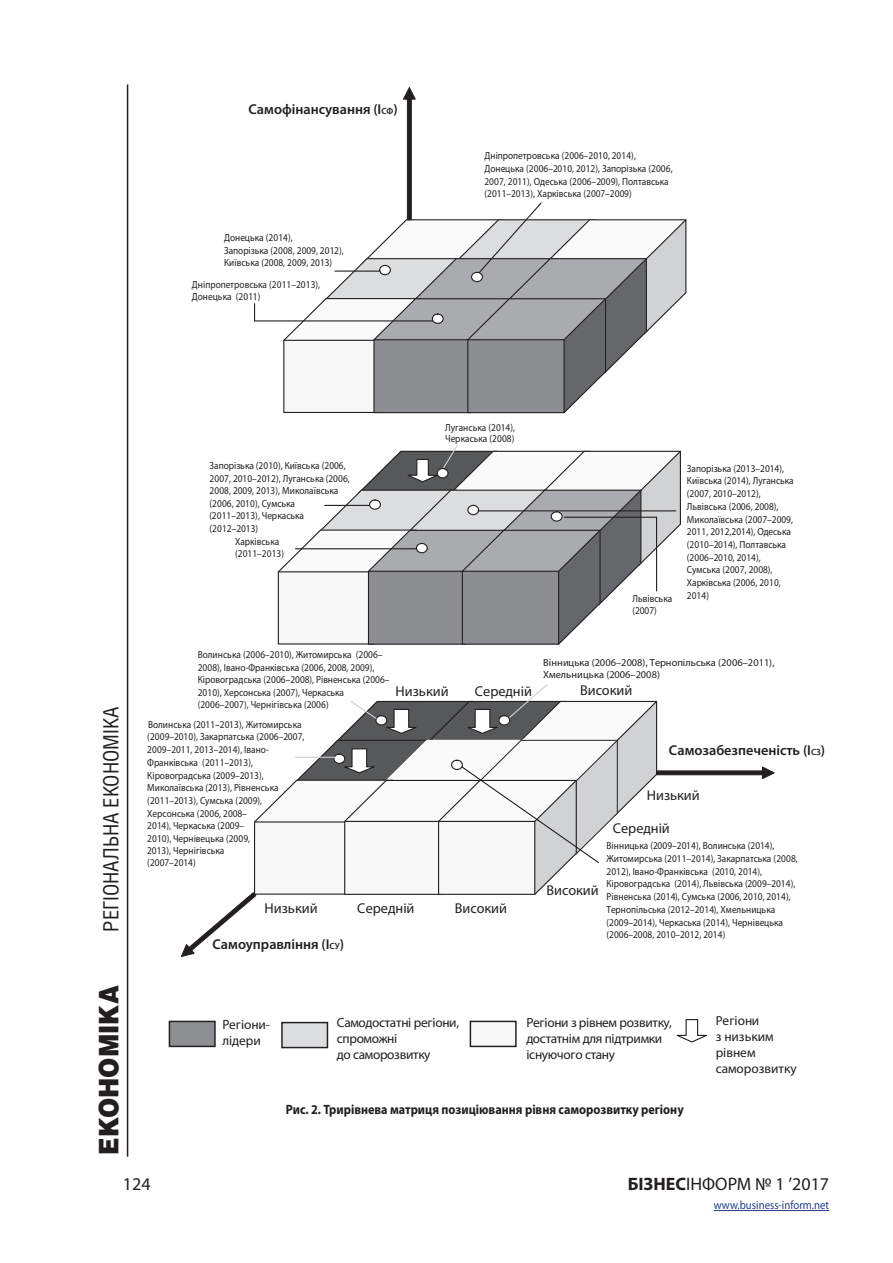
<style>
.page{position:relative;width:893px;height:1263px;background:#fff}
.page>*{position:absolute;margin:0;border:0;box-sizing:border-box;transform-origin:0 0}
.t1{font:900 27px "Helios";color:#231f20;scale:.9 1}
.t2{font:21px "Helios Cond";color:#231f20}
.t3{font:18px "Myriad Pro";color:#231f20}
.t4{font:14.25px "Myriad Pro";color:#231f20}
.t5{font:600 14.25px "Myriad Pro";color:#231f20}
.Title_table{font:700 13.5px "Myriad Pro";color:#231f20;scale:.9 1}
.t6{font:13.35px/16px "Myriad Pro";letter-spacing:-.02em;color:#231f20}
.t7{font:13.35px/16px "Myriad Pro";color:#231f20}
.t8{font:12px "Myriad Pro";color:#253f8e;scale:.9 1}
.t9{font:10.35px/12.8px "Myriad Pro";letter-spacing:.01em;color:#231f20;scale:.9 1}
.t10{font:10.35px/12.5px "Myriad Pro";letter-spacing:.01em;color:#231f20}
.s1{font-size:9px}
.s2{font-size:13.05px}
.s3{font-weight:700}
</style>
<div class="page">
<hr style="left:127px;top:84px;width:1px;height:1073px;background:#231f20">
<hr style="left:714px;top:1210px;width:115px;height:1px;background:#253f8e">
<svg style="left:676px;top:1019px;width:31px;height:24px"></svg>
<div style="left:470px;top:1021px;width:46px;height:25px;background:#f8f8f9"></div>
<div style="left:470px;top:1021px;width:47px;height:26px;border:1px solid #231f20"></div>
<div style="left:169px;top:1021px;width:46px;height:25px;background:#8d8f92"></div>
<div style="left:169px;top:1021px;width:47px;height:26px;border:1px solid #231f20"></div>
<div style="left:282px;top:1022px;width:45px;height:25px;background:#dcdddf"></div>
<div style="left:281px;top:1022px;width:47px;height:26px;border:1px solid #231f20"></div>
<svg style="left:181px;top:684px;width:594px;height:273px"></svg>
<hr style="left:295px;top:757px;width:41px;height:1px;background:#cecfd1">
<svg style="left:283px;top:87px;width:404px;height:327px"></svg>
<hr style="left:255px;top:320px;width:178px;height:1px;background:#231f20">
<svg style="left:254px;top:304px;width:1px;height:17px"></svg>
<div style="left:432px;top:314px;width:11px;height:9px;background:#fff;border-radius:50%"></div>
<div style="left:432px;top:313px;width:12px;height:11px;border:1px solid #231f20;border-radius:50%"></div>
<div style="left:380px;top:265px;width:10px;height:10px;background:#fff;border-radius:50%"></div>
<div style="left:379px;top:265px;width:12px;height:10px;border:1px solid #231f20;border-radius:50%"></div>
<hr style="left:335px;top:270px;width:45px;height:2px;background:#231f20">
<svg style="left:277px;top:445px;width:404px;height:200px"></svg>
<div style="left:437px;top:468px;width:12px;height:10px;background:#fff;border:1px solid #231f20;border-radius:50%"></div>
<div style="left:551px;top:512px;width:11px;height:9px;background:#fff;border-radius:50%"></div>
<div style="left:551px;top:511px;width:12px;height:11px;border:1px solid #231f20;border-radius:50%"></div>
<hr style="left:564px;top:517px;width:93px;height:1px;background:#231f20">
<hr style="left:656px;top:517px;width:1px;height:74px;background:#231f20">
<hr style="left:295px;top:548px;width:133px;height:1px;background:#231f20">
<div style="left:416px;top:543px;width:11px;height:10px;background:#fff;border-radius:50%"></div>
<div style="left:416px;top:543px;width:12px;height:10px;border:1px solid #231f20;border-radius:50%"></div>
<p class="t5" style="left:249px;top:100px;width:151px">Cамофінансування (І<span class="s1">СФ</span>)</p>
<p class="t9" style="left:224px;top:231px;width:135px">Донецька (2014),<br>Запорізька (2008, 2009, 2012),<br>Київська (2008, 2009, 2013)</p>
<p class="t9" style="left:192px;top:278px;width:144px">Дніпропетровська (2011–2013),<br>Донецька (2011)</p>
<p class="t9" style="left:484px;top:149px;width:211px">Дніпропетровська (2006–2010, 2014), Донецька (2006–2010, 2012), Запорізька (2006, 2007, 2011), Одеська (2006–2009), Полтавська (2011–2013), Харківська (2007–2009)</p>
<p class="t9" style="left:445px;top:422px;width:79px;line-height:11.2px">Луганська (2014),<br>Черкаська (2008)</p>
<h2 class="t2" style="left:98px;top:931px;width:227px;rotate:-90deg">регіональна економіка</h2>
<h1 class="t1" style="left:92px;top:1154px;width:189px;rotate:-90deg">ЕКОНОМІКА</h1>
<p class="t9" style="left:210px;top:459px;width:157px">Запорізька (2010), Київська (2006,<br>2007, 2010–2012), Луганська (2006,<br>2008, 2009, 2013), Миколаївська (2006, 2010), Сумська<br>(2011–2013), Черкаська (2012–2013)</p>
<p class="t9" style="left:687px;top:462px;width:120px">Запорізька (2013–2014),<br>Київська (2014), Луганська (2007, 2010–2012),<br>Львівська (2006, 2008),<br>Миколаївська (2007–2009,<br>2011, 2012,2014), Одеська (2010–2014), Полтавська (2006–2010, 2014),<br>Сумська (2007, 2008),<br>Харківська (2006, 2010,<br>2014)</p>
<p class="t9" style="left:235px;top:535px;width:56px">Харківська (2011–2013)</p>
<p class="t9" style="left:632px;top:592px;width:46px">Львівська (2007)</p>
<p class="t9" style="left:198px;top:648px;width:215px">Волинська (2006–2010), Житомирська (2006– 2008), Івано-Франківська (2006, 2008, 2009), Кіровоградська (2006–2008), Рівненська (2006– 2010), Херсонська (2007), Черкаська (2006–2007), Чернігівська (2006)</p>
<p class="t10" style="left:543px;top:656px;width:233px">Вінницька (2006–2008), Тернопільська (2006–2011),<br>Хмельницька (2006–2008)</p>
<p class="t4" style="left:395px;top:682px;width:55px">Низький</p>
<p class="t4" style="left:475px;top:683px;width:59px">Середній</p>
<p class="t4" style="left:580px;top:682px;width:54px">Високий</p>
<p class="t9" style="left:147px;top:718px;width:176px">Волинська (2011–2013), Житомирська (2009–2010), Закарпатська (2006–2007,<br>2009–2011, 2013–2014), Івано-<br>Франківська (2011–2013),<br>Кіровоградська (2009–2013),<br>Миколаївська (2013), Рівненська (2011–2013), Сумська (2009),<br>Херсонська (2006, 2008–<br>2014), Черкаська (2009–<br>2010), Чернівецька (2009,<br>2013), Чернігівська<br>(2007–2014)</p>
<p class="t4" style="left:264px;top:900px;width:55px">Низький</p>
<p class="t4" style="left:357px;top:900px;width:59px">Середній</p>
<p class="t4" style="left:455px;top:900px;width:54px">Високий</p>
<p class="t5" style="left:213px;top:935px;width:133px">Cамоуправління (І<span class="s1">СУ</span>)</p>
<p class="t5" style="left:669px;top:741px;width:158px">Cамозабезпеченість (І<span class="s1">СЗ</span>)</p>
<p class="t4" style="left:647px;top:787px;width:55px">Низький</p>
<p class="t4" style="left:546px;top:882px;width:54px">Високий</p>
<p class="t4" style="left:613px;top:820px;width:59px">Середній</p>
<p class="t9" style="left:606px;top:839px;width:214px">Вінницька (2009–2014), Волинська (2014), Житомирська (2011–2014), Закарпатська (2008, 2012), Івано-Франківська (2010, 2014), Кіровоградська (2014), Львівська (2009–2014), Рівненська (2014), Сумська (2006, 2010, 2014), Тернопільська (2012–2014), Хмельницька (2009–2014), Черкаська (2014), Чернівецька (2006–2008, 2010–2012, 2014)</p>
<p class="t7" style="left:222px;top:1017px;width:49px">Регіони&shy;лідери</p>
<p class="t6" style="left:337px;top:1014px;width:124px">Самодостатні регіони, спроможні<br>до саморозвитку</p>
<p class="t6" style="left:526px;top:1014px;width:147px">Регіони з рівнем розвитку, достатнім для підтримки існуючого стану</p>
<p class="t7" style="left:716px;top:1012px;width:83px"><span class="s2">Р</span>егіони<br>з низьким рівнем саморозвитку</p>
<p class="Title_table" style="left:286px;top:1100px;width:443px">Рис. 2. Трирівнева матриця позиціювання рівня саморозвитку регіону</p>
<h3 class="t3" style="left:123px;top:1173px;width:29px">124</h3>
<h3 class="t3" style="left:628px;top:1173px;width:203px"><span class="s3">БІЗНЕС</span>ІНФОРМ № 1 ’2017</h3>
<p class="t8" style="left:714px;top:1198px;width:130px">www.business-inform.net</p>
</div>
